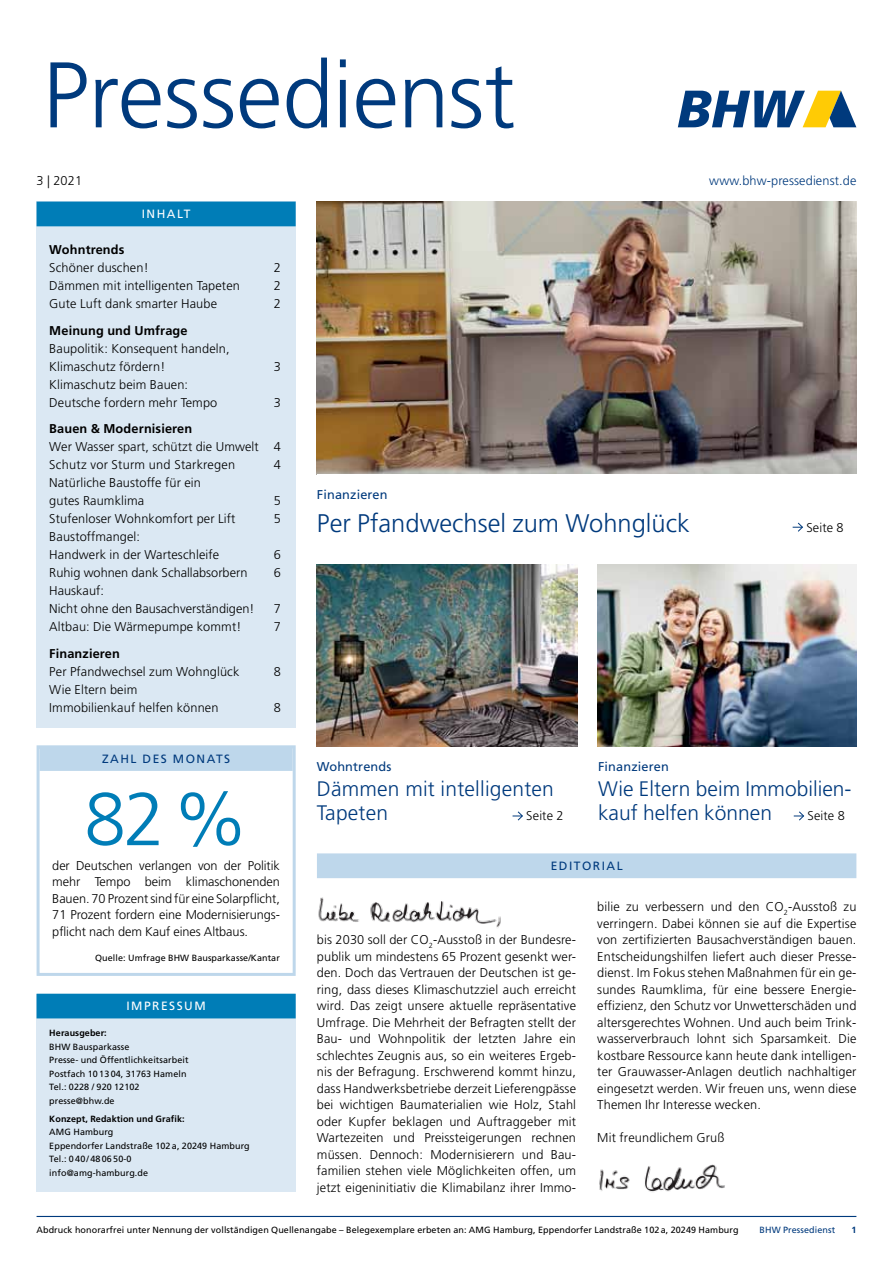
<style>
.page{position:relative;width:893px;height:1263px;background:#fff}
.page>*{position:absolute;margin:0;border:0;box-sizing:border-box;transform-origin:0 0}
.t1{font:300 93px "Frutiger LT Std";letter-spacing:-.005em;color:#003a7d}
.t2{font:300 75px "Frutiger LT Std";color:#007db7}
.t3{font:300 25.5px "Frutiger LT Std";color:#003a7d}
.t4{font:300 21px/24.8px "Frutiger LT Std";color:#003a7d}
.t5{font:300 12.75px/16.5px "Frutiger LT Std";letter-spacing:.01em;color:#000}
.t6{font:700 12.75px "Frutiger LT Std";letter-spacing:.01em;color:#000}
.t7{font:12.75px "Frutiger LT Std";letter-spacing:.01em;color:#003a7d}
.t8{font:300 12.75px "Frutiger LT Std";letter-spacing:.01em;color:#003a7d}
.t9{font:12px "Frutiger LT Std";letter-spacing:.125em;color:#003a7d}
.t10{font:12px "Frutiger LT Std";letter-spacing:.125em;color:#fff}
.t11{font:9px/13.5px "Frutiger LT Std";letter-spacing:.01em;color:#000}
.t12{font:700 9px "Frutiger LT Std";letter-spacing:.01em;color:#000}
.t13{font:9px "Frutiger LT Std";letter-spacing:.01em;color:#003a7d}
.t14{font:700 9px "Frutiger LT Std";color:#003a7d}
</style>
<div class="page">
<hr style="left:37px;top:1216px;width:819px;height:1px;background:#003a7d">
<svg style="left:678px;top:91px;width:178px;height:36px"></svg>
<img style="left:597px;top:565px;width:259px;height:181px">
<img style="left:317px;top:202px;width:539px;height:272px">
<img style="left:317px;top:565px;width:260px;height:181px">
<div style="left:37px;top:994px;width:259px;height:197px;background:#dbe8f3"></div>
<div style="left:37px;top:994px;width:259px;height:24px;background:#007db7"></div>
<div style="left:317px;top:853px;width:539px;height:25px;background:#bed7eb"></div>
<div style="left:40px;top:746px;width:253px;height:25px;background:#bed7eb"></div>
<div style="left:37px;top:745px;width:259px;height:231px;border:3px solid #bed7eb"></div>
<div style="left:37px;top:202px;width:259px;height:526px;background:#dbe8f3"></div>
<div style="left:37px;top:202px;width:259px;height:24px;background:#007db7"></div>
<svg style="left:513px;top:811px;width:10px;height:10px"></svg>
<svg style="left:794px;top:811px;width:10px;height:10px"></svg>
<svg style="left:793px;top:522px;width:10px;height:10px"></svg>
<img style="left:318px;top:897px;width:183px;height:31px">
<img style="left:599px;top:1164px;width:126px;height:28px">
<h1 class="t1" style="left:42px;top:43px;width:474px">Pressedienst</h1>
<p class="t5" style="left:37px;top:173px;width:47px">3 | 2021</p>
<p class="t10" style="left:142px;top:207px;width:15px">Inhalt</p>
<p class="t6" style="left:49px;top:242px;width:77px">Wohntrends</p>
<p class="t5" style="left:49px;top:260px;width:101px">Schöner duschen!</p>
<p class="t5" style="left:274px;top:260px;width:9px">2</p>
<p class="t5" style="left:49px;top:278px;width:192px">Dämmen mit intelligenten Tapeten</p>
<p class="t5" style="left:274px;top:278px;width:9px">2</p>
<p class="t5" style="left:49px;top:296px;width:169px">Gute Luft dank smarter Haube</p>
<p class="t5" style="left:274px;top:296px;width:9px">2</p>
<p class="t6" style="left:49px;top:323px;width:140px">Meinung und Umfrage</p>
<p class="t5" style="left:49px;top:339px;width:182px;line-height:18px">Baupolitik: Konsequent handeln,<br>Klimaschutz fördern!</p>
<p class="t5" style="left:274px;top:358px;width:9px">3</p>
<p class="t5" style="left:49px;top:375px;width:170px;line-height:18px">Klimaschutz beim Bauen:<br>Deutsche fordern mehr Tempo</p>
<p class="t5" style="left:274px;top:394px;width:9px">3</p>
<p class="t6" style="left:49px;top:421px;width:144px">Bauen &amp; Modernisieren</p>
<p class="t5" style="left:49px;top:438px;width:233px;line-height:18px">Wer Wasser spart, schützt die Umwelt 4<br>Schutz vor Sturm und Starkregen</p>
<p class="t5" style="left:274px;top:457px;width:9px">4</p>
<p class="t8" style="left:709px;top:173px;width:149px">www.bhw-pressedienst.de</p>
<p class="t5" style="left:49px;top:474px;width:153px;line-height:18px">Natürliche Baustoffe für ein gutes Raumklima</p>
<p class="t5" style="left:274px;top:493px;width:9px">5</p>
<p class="t5" style="left:49px;top:511px;width:188px">Stufenloser Wohnkomfort per Lift</p>
<p class="t5" style="left:274px;top:511px;width:9px">5</p>
<p class="t5" style="left:49px;top:528px;width:171px;line-height:18px">Baustoffmangel:<br>Handwerk in der Warteschleife</p>
<p class="t5" style="left:274px;top:547px;width:9px">6</p>
<p class="t5" style="left:49px;top:565px;width:200px">Ruhig wohnen dank Schallabsorbern</p>
<p class="t5" style="left:274px;top:565px;width:9px">6</p>
<p class="t5" style="left:49px;top:582px;width:207px;line-height:18px">Hauskauf:<br>Nicht ohne den Bausachverständigen!</p>
<p class="t5" style="left:274px;top:601px;width:9px">7</p>
<p class="t5" style="left:49px;top:619px;width:193px">Altbau: Die Wärmepumpe kommt!</p>
<p class="t5" style="left:274px;top:619px;width:9px">7</p>
<p class="t6" style="left:49px;top:646px;width:72px">Finanzieren</p>
<p class="t5" style="left:49px;top:663px;width:192px">Per Pfandwechsel zum Wohnglück</p>
<p class="t5" style="left:274px;top:663px;width:9px">8</p>
<p class="t5" style="left:49px;top:680px;width:171px;line-height:18px">Wie Eltern beim<br>Immobilienkauf helfen können</p>
<p class="t5" style="left:274px;top:699px;width:9px">8</p>
<p class="t9" style="left:102px;top:751px;width:18px">Zahl</p>
<p class="t9" style="left:143px;top:751px;width:64px">des Monat</p>
<p class="t9" style="left:224px;top:751px;width:7px">s</p>
<h2 class="t2" style="left:84px;top:777px;width:165px">82%</h2>
<p class="t5" style="left:52px;top:874px;width:229px;text-align:justify">mehr Tempo beim klimaschonenden Bauen. 70 Prozent sind für eine Solarpflicht, 71 Prozent fordern eine Modernisierungs&shy;pflicht nach dem Kauf eines Altbaus.</p>
<p class="t11" style="left:95px;top:951px;width:186px">Quelle: U mfrage BHW Bausparkasse/Kantar</p>
<p class="t5" style="left:52px;top:857px;width:229px">der Deutschen verlangen von der Politik</p>
<p class="t10" style="left:126px;top:999px;width:81px">Impressum</p>
<p class="t12" style="left:49px;top:1028px;width:59px">Herausgeber:</p>
<p class="t11" style="left:49px;top:1040px;width:141px">BHW Bausparkasse<br>Presse- und Öffentlichkeitsarbeit<br>Postfach 10 13 04, 31763 Hameln<br>Tel.: 0228 / 920 12102 presse@bhw.de</p>
<p class="t12" style="left:49px;top:1113px;width:137px">Konzept, Redaktion und Grafik:</p>
<p class="t11" style="left:49px;top:1125px;width:202px">AMG Hamburg<br>Eppendorfer Landstraße 102 a, 20249 Hamburg<br>Tel.: 0 40 / 48 06 50-0<br>info@amg-hamburg.de</p>
<p class="t7" style="left:317px;top:487px;width:72px">Finanzieren</p>
<h3 class="t3" style="left:317px;top:508px;width:374px">Per Pfandwechsel zum Wohnglück</h3>
<p class="t5" style="left:806px;top:519px;width:39px">Seite 8</p>
<p class="t7" style="left:317px;top:759px;width:76px">Wohntrends</p>
<h3 class="t4" style="left:317px;top:776px;width:238px">Dämmen mit intelligenten<br>Tapeten</h3>
<p class="t5" style="left:526px;top:808px;width:39px">Seite 2</p>
<p class="t7" style="left:598px;top:759px;width:72px">Finanzieren</p>
<h3 class="t4" style="left:598px;top:776px;width:255px">Wie Eltern beim Immobilien&shy;kauf helfen können</h3>
<p class="t5" style="left:807px;top:808px;width:39px">Seite 8</p>
<p class="t9" style="left:551px;top:859px;width:59px">Editorial</p>
<p class="t5" style="left:317px;top:932px;width:261px;text-align:justify">bis 2030 soll der CO<sub>2</sub>-Ausstoß in der Bundesre&shy;publik um mindestens 65 Prozent gesenkt wer&shy;den. Doch das Vertrauen der Deutschen ist ge&shy;ring, dass dieses Klimaschutzziel auch erreicht wird. Das zeigt unsere aktuelle repräsentative Umfrage. Die Mehrheit der Befragten stellt der Bau- und Wohnpolitik der letzten Jahre ein schlechtes Zeugnis aus, so ein weiteres Ergeb&shy;nis der Befragung. Erschwerend kommt hinzu, dass Handwerksbetriebe derzeit Lieferengpässe bei wichtigen Baumaterialien wie Holz, Stahl oder Kupfer beklagen und Auftraggeber mit Wartezeiten und Preissteigerungen rechnen müssen. Dennoch: Modernisierern und Bau&shy;familien stehen viele Möglichkeiten offen, um jetzt eigeninitiativ die Klimabilanz ihrer Immo-</p>
<p class="t5" style="left:597px;top:899px;width:261px;text-align:justify">bilie zu verbessern und den CO<sub>2</sub>-Ausstoß zu verringern. Dabei können sie auf die Expertise von zertifizierten Bausachverständigen bauen.<br>Entscheidungshilfen liefert auch dieser Presse&shy;dienst. Im Fokus stehen Maßnahmen für ein ge&shy;sundes Raumklima, für eine bessere Energie&shy;effizienz, den Schutz vor Unwetterschäden und altersgerechtes Wohnen. Und auch beim Trink&shy;wasserverbrauch lohnt sich Sparsamkeit. Die kostbare Ressource kann heute dank intelligen&shy;ter Grauwasser-Anlagen deutlich nachhaltiger eingesetzt werden. Wir freuen uns, wenn diese Themen Ihr Interesse wecken.</p>
<p class="t5" style="left:597px;top:1130px;width:129px">Mit freundlichem Gruß</p>
<p class="t11" style="left:37px;top:1223px;width:704px">Abdruck honorarfrei unter Nennung der vollständigen Quellenangabe – Belegexemplare erbeten an: AMG Hamburg, Eppendorfer Landstraße 102 a, 20249 Hamburg</p>
<p class="t13" style="left:759px;top:1224px;width:77px">BHW Pressedienst</p>
<p class="t14" style="left:851px;top:1224px;width:7px">1</p>
</div>
